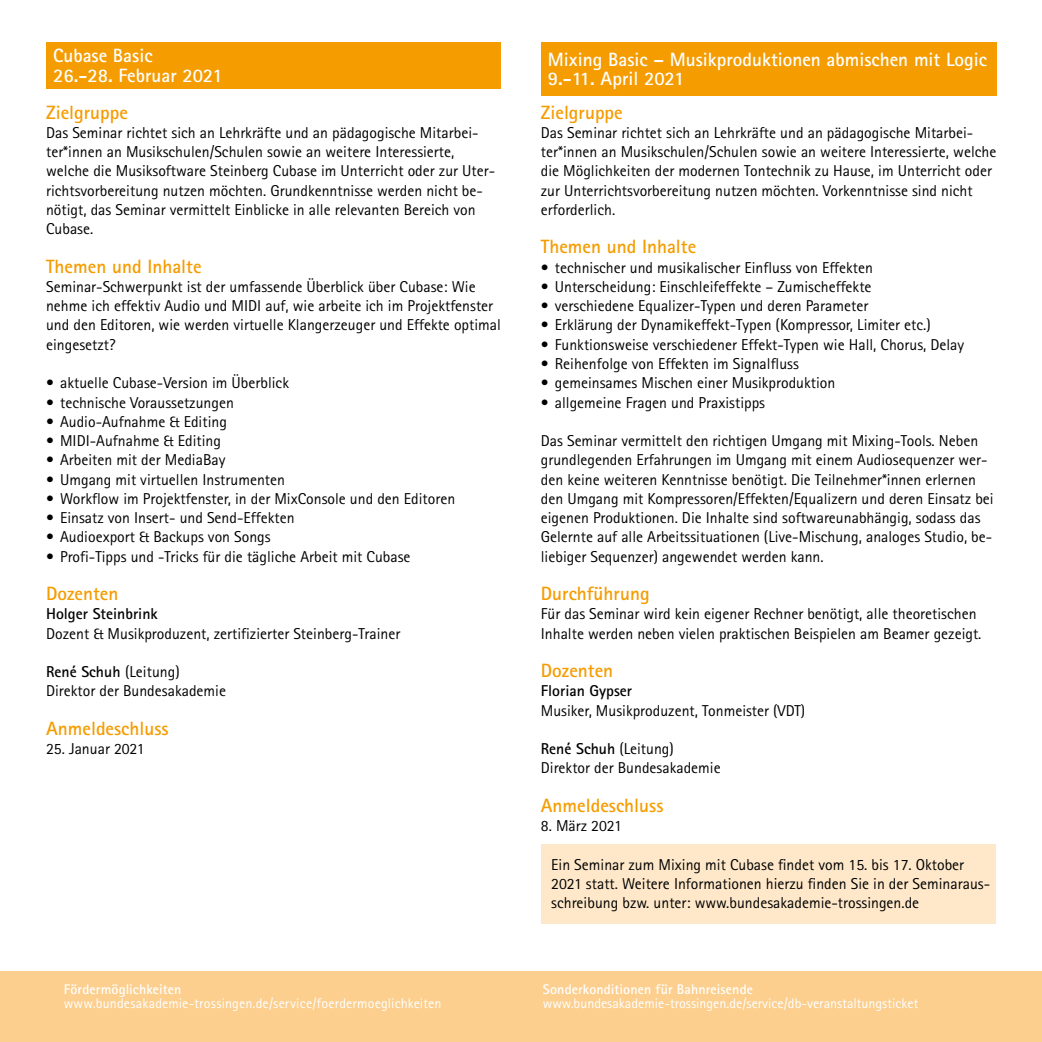
<style>
.page{position:relative;width:1042px;height:1042px;background:#fff}
.page>*{position:absolute;margin:0;border:0;box-sizing:border-box;transform-origin:0 0}
.t1{font:700 19.25px "Rotis Sans Serif Std";color:#f59c00}
.t2{font:700 19.25px/19.2px "Rotis Sans Serif Std";color:#fff}
.t3{font:15.75px/19.2px "Rotis Sans Serif Std";color:#000}
.t4{font:700 15.75px "Rotis Sans Serif Std";color:#000}
.t5{font:14px "Rotis Sans Serif Std";color:#fff}
.t6{font:700 14px "Rotis Sans Serif Std";letter-spacing:.01em;color:#fff}
.s1{font-weight:700}
</style>
<div class="page">
<div style="left:0;top:971px;width:1042px;height:71px;background:#fccf8f"></div>
<div style="left:541px;top:42px;width:455px;height:53px;background:#f59c00"></div>
<div style="left:46px;top:42px;width:455px;height:47px;background:#f59c00"></div>
<div style="left:541px;top:844px;width:455px;height:80px;background:#fee8c9"></div>
<p class="t2" style="left:53px;top:46px;width:171px">Cubase Basic<br>26.-28. Februar 2021</p>
<p class="t1" style="left:46px;top:100px;width:83px">Zielgruppe</p>
<p class="t3" style="left:46px;top:123px;width:450px">Das Seminar richtet sich an Lehrkräfte und an pädagogische Mitarbei&shy;ter*innen an Musikschulen/Schulen sowie an weitere Interessierte, welche die Musiksoftware Steinberg Cubase im Unterricht oder zur Uter&shy;richtsvorbereitung nutzen möchten. Grundkenntnisse werden nicht be&shy;nötigt, das Seminar vermittelt Einblicke in alle relevanten Bereich von Cubase.</p>
<p class="t1" style="left:46px;top:254px;width:157px">Themen und Inhalte</p>
<p class="t3" style="left:46px;top:277px;width:456px">Seminar-Schwerpunkt ist der umfassende Überblick über Cubase: Wie nehme ich effektiv Audio und MIDI auf, wie arbeite ich im Projektfenster und den Editoren, wie werden virtuelle Klangerzeuger und Effekte optimal eingesetzt?</p>
<p class="t3" style="left:46px;top:373px;width:244px">• aktuelle Cubase-Version im Überblick</p>
<p class="t3" style="left:46px;top:392px;width:189px">• technische Voraussetzungen</p>
<p class="t3" style="left:46px;top:412px;width:182px">• Audio-Aufnahme &amp; Editing</p>
<p class="t3" style="left:46px;top:431px;width:176px">• MIDI-Aufnahme &amp; Editing</p>
<p class="t3" style="left:46px;top:450px;width:181px">• Arbeiten mit der MediaBay</p>
<p class="t3" style="left:46px;top:469px;width:240px">• Umgang mit virtuellen Instrumenten</p>
<p class="t3" style="left:46px;top:489px;width:411px">• Workflow im Projektfenster, in der MixConsole und den Editoren</p>
<p class="t3" style="left:46px;top:508px;width:250px">• Einsatz von Insert- und Send-Effekten</p>
<p class="t3" style="left:46px;top:527px;width:226px">• Audioexport &amp; Backups von Songs</p>
<p class="t3" style="left:46px;top:546px;width:366px">• Profi-Tipps und -Tricks für die tägliche Arbeit mit Cubase</p>
<p class="t1" style="left:46px;top:581px;width:74px">Dozenten</p>
<p class="t4" style="left:46px;top:604px;width:113px">Holger Steinbrink</p>
<p class="t3" style="left:46px;top:623px;width:356px">Dozent &amp; Musikproduzent, zertifizierter Steinberg-Trainer</p>
<p class="t3" style="left:46px;top:662px;width:181px"><span class="s1">René Schuh</span> (Leitung)<br>Direktor der Bundesakademie</p>
<p class="t1" style="left:46px;top:716px;width:124px">Anmeldeschluss</p>
<p class="t3" style="left:46px;top:739px;width:100px">25. Januar 2021</p>
<p class="t6" style="left:64px;top:980px;width:119px">Fördermöglichkeiten</p>
<p class="t5" style="left:64px;top:994px;width:379px">www.bundesakademie-trossingen.de/service/foerdermoeglichkeiten</p>
<p class="t2" style="left:548px;top:49px;width:441px">Mixing Basic – Musikproduktionen abmischen mit Logic<br>9.-11. April 2021</p>
<p class="t1" style="left:541px;top:100px;width:83px">Zielgruppe</p>
<p class="t3" style="left:541px;top:123px;width:457px">Das Seminar richtet sich an Lehrkräfte und an pädagogische Mitarbei&shy;ter*innen an Musikschulen/Schulen sowie an weitere Interessierte, welche die Möglichkeiten der modernen Tontechnik zu Hause, im Unterricht oder zur Unterrichtsvorbereitung nutzen möchten. Vorkenntnisse sind nicht erforderlich.</p>
<p class="t1" style="left:541px;top:235px;width:157px">Themen und Inhalte</p>
<p class="t3" style="left:541px;top:258px;width:334px">• technischer und musikalischer Einfluss von Effekten</p>
<p class="t3" style="left:541px;top:277px;width:332px">• Unterscheidung: Einschleifeffekte – Zumischeffekte</p>
<p class="t3" style="left:541px;top:296px;width:329px">• verschiedene Equalizer-Typen und deren Parameter</p>
<p class="t3" style="left:541px;top:315px;width:391px">• Erklärung der Dynamikeffekt-Typen (Kompressor, Limiter etc.)</p>
<p class="t3" style="left:541px;top:335px;width:425px">• Funktionsweise verschiedener Effekt-Typen wie Hall, Chorus, Delay</p>
<p class="t3" style="left:541px;top:354px;width:260px">• Reihenfolge von Effekten im Signalfluss</p>
<p class="t3" style="left:541px;top:373px;width:296px">• gemeinsames Mischen einer Musikproduktion</p>
<p class="t3" style="left:541px;top:392px;width:226px">• allgemeine Fragen und Praxistipps</p>
<p class="t3" style="left:541px;top:431px;width:454px">Das Seminar vermittelt den richtigen Umgang mit Mixing-Tools. Neben grundlegenden Erfahrungen im Umgang mit einem Audiosequenzer wer&shy;den keine weiteren Kenntnisse benötigt. Die Teilnehmer*innen erlernen den Umgang mit Kompressoren/Effekten/Equalizern und deren Einsatz bei eigenen Produktionen. Die Inhalte sind softwareunabhängig, sodass das Gelernte auf alle Arbeitssituationen (Live-Mischung, analoges Studio, be&shy;liebiger Sequenzer) angewendet werden kann.</p>
<p class="t1" style="left:541px;top:581px;width:110px">Durchführung</p>
<p class="t3" style="left:541px;top:604px;width:442px">Für das Seminar wird kein eigener Rechner benötigt, alle theoretischen<br>Inhalte werden neben vielen praktischen Beispielen am Beamer gezeigt.</p>
<p class="t1" style="left:541px;top:658px;width:74px">Dozenten</p>
<p class="t4" style="left:541px;top:681px;width:93px">Florian Gypser</p>
<p class="t3" style="left:541px;top:700px;width:266px">Musiker, Musikproduzent, Tonmeister (VDT)</p>
<p class="t3" style="left:541px;top:739px;width:181px"><span class="s1">René Schuh</span> (Leitung)<br>Direktor der Bundesakademie</p>
<p class="t1" style="left:541px;top:793px;width:124px">Anmeldeschluss</p>
<p class="t3" style="left:541px;top:816px;width:83px">8. März 2021</p>
<p class="t3" style="left:551px;top:854px;width:440px">Ein Seminar zum Mixing mit Cubase findet vom 15. bis 17. Oktober<br>2021 statt. Weitere Informationen hierzu finden Sie in der Seminaraus&shy;schreibung bzw. unter: www.bundesakademie-trossingen.de</p>
<p class="t6" style="left:543px;top:980px;width:212px">Sonderkonditionen für Bahnreisende</p>
<p class="t5" style="left:543px;top:994px;width:377px">www.bundesakademie-trossingen.de/service/db-veranstaltungsticket</p>
</div>
